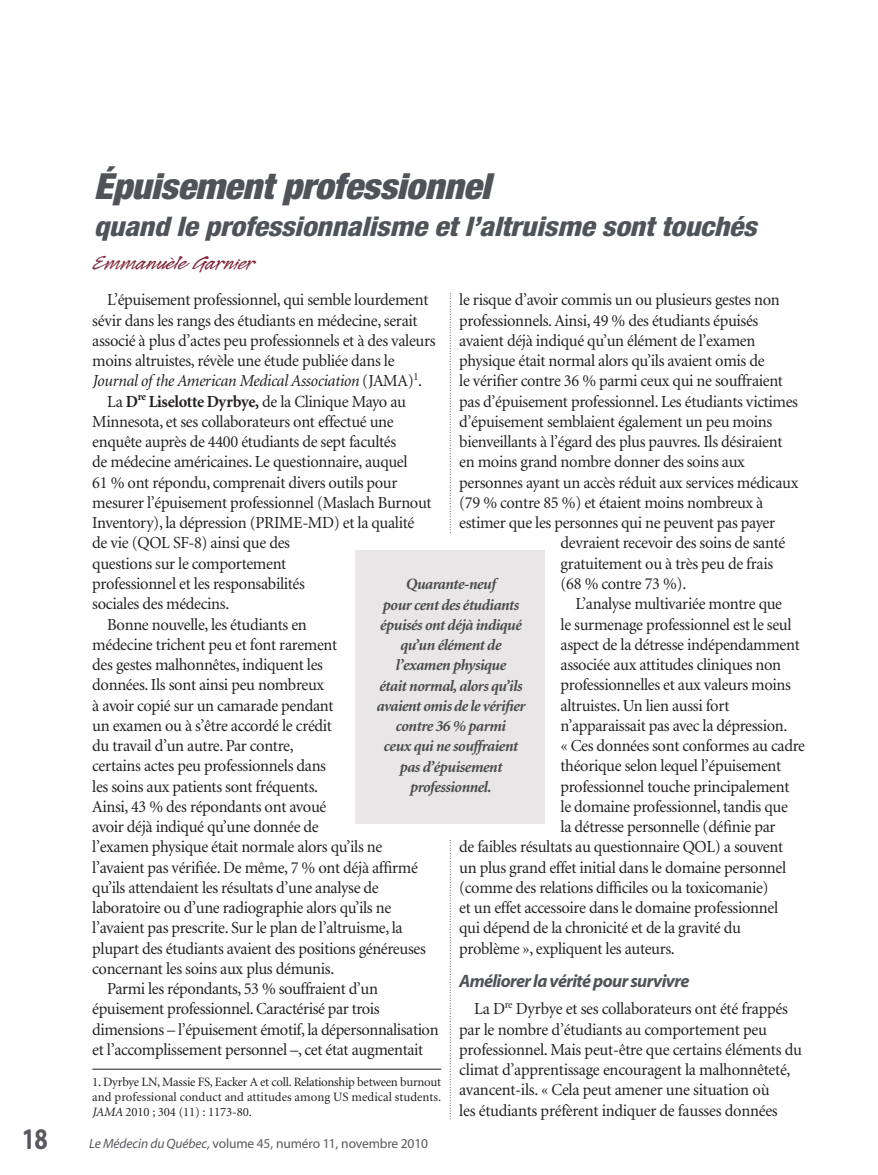
<style>
.page{position:relative;width:878px;height:1175px;background:#fff}
.page>*{position:absolute;margin:0;border:0;box-sizing:border-box;transform-origin:0 0}
.t1{font:italic 900 condensed 36px "Helvetica Neue";color:#505459;scale:1.05 1}
.t2{font:700 30px "Myriad";color:#58595f;scale:.8 1}
.t3{font:italic 800 condensed 27px "Helvetica Neue";color:#505459;scale:1.1 1}
.t4{font:22.5px "Legault Std";letter-spacing:-.01em;color:#82293f;scale:1.2 1}
.t5{font:italic 700 18px "Myriad";letter-spacing:-.035em;color:#505459}
.t6{font:16.8px/20.2px "Minion";letter-spacing:-.02em;color:#231f20}
.t7{font:italic 16.8px "Minion";letter-spacing:-.02em;color:#231f20}
.t8{font:italic 700 15.75px/20.2px "Minion";letter-spacing:-.035em;color:#4b4c4d;text-align:center}
.t9{font:13.5px "Myriad";letter-spacing:-.01em;color:#58595f}
.t10{font:12.75px/15px "Minion";letter-spacing:.005em;color:#231f20;text-align:justify}
.s1{font-style:normal}
.s2{font-weight:700}
.s3{font-style:italic}
</style>
<div class="page">
<svg style="left:450px;top:293px;width:1px;height:240px"></svg>
<svg style="left:450px;top:840px;width:1px;height:280px"></svg>
<div style="left:356px;top:550px;width:188px;height:274px;background:#e9e6e7"></div>
<hr style="left:92px;top:1068px;width:349px;height:1px;background:#231f20">
<h2 class="t2" style="left:22px;top:1127px;width:34px">18</h2>
<h1 class="t1" style="left:94px;top:173px;width:386px">Épuisement professionnel</h1>
<h3 class="t3" style="left:94px;top:216px;width:609px">quand le professionnalisme etl’altruisme sonttouchés</h3>
<h3 class="t4" style="left:94px;top:248px;width:137px">Emmanuèle Garnier</h3>
<p class="t6" style="left:107px;top:291px;width:322px">L’épuisement professionnel, qui semble lourdement</p>
<p class="t6" style="left:92px;top:311px;width:327px">sévir dans les rangs des étudiants en médecine, serait</p>
<p class="t6" style="left:92px;top:332px;width:345px">associé à plus d’actes peu professionnels et à des valeurs</p>
<p class="t6" style="left:92px;top:352px;width:304px">moins altruistes, révèle une étude publiée dans le</p>
<p class="t7" style="left:92px;top:374px;width:331px">Journal of the American Medical Association <span class="s1">(JAMA)</span><sup>1</sup><span class="s1">.</span></p>
<p class="t6" style="left:107px;top:392px;width:300px">La <span class="s2">D</span><sup>re</sup> <span class="s2">Liselotte Dyrbye,</span> de la Clinique Mayo au</p>
<p class="t6" style="left:92px;top:413px;width:303px">Minnesota, et ses collaborateurs ont effectué une</p>
<p class="t6" style="left:92px;top:433px;width:305px">enquête auprès de 4400 étudiants de sept facultés</p>
<p class="t6" style="left:92px;top:453px;width:317px">de médecine américaines. Le questionnaire, auquel</p>
<p class="t6" style="left:92px;top:473px;width:307px">61 % ont répondu, comprenait divers outils pour</p>
<p class="t6" style="left:92px;top:494px;width:341px">mesurer l’épuisement professionnel (Maslach Burnout</p>
<p class="t6" style="left:92px;top:514px;width:323px">Inventory), la dépression (PRIME-MD) et la qualité</p>
<p class="t6" style="left:92px;top:534px;width:199px">de vie (QOL SF-8) ainsi que des</p>
<p class="t6" style="left:92px;top:554px;width:195px">questions sur le comportement</p>
<p class="t6" style="left:92px;top:575px;width:214px">professionnel et les responsabilités</p>
<p class="t6" style="left:92px;top:595px;width:138px">sociales des médecins.</p>
<p class="t6" style="left:107px;top:615px;width:201px">Bonne nouvelle, les étudiants en</p>
<p class="t6" style="left:92px;top:635px;width:246px">médecine trichent peu et font rarement</p>
<p class="t6" style="left:92px;top:656px;width:232px">des gestes malhonnêtes, indiquent les</p>
<p class="t6" style="left:92px;top:676px;width:233px">données. Ils sont ainsi peu nombreux</p>
<p class="t6" style="left:92px;top:696px;width:243px">à avoir copié sur un camarade pendant</p>
<p class="t6" style="left:92px;top:716px;width:241px">un examen ou à s’être accordé le crédit</p>
<p class="t6" style="left:92px;top:737px;width:203px">du travail d’un autre. Par contre,</p>
<p class="t6" style="left:92px;top:757px;width:235px">certains actes peu professionnels dans</p>
<p class="t6" style="left:92px;top:777px;width:227px">les soins aux patients sont fréquents.</p>
<p class="t6" style="left:92px;top:797px;width:235px">Ainsi, 43 % des répondants ont avoué</p>
<p class="t6" style="left:92px;top:818px;width:228px">avoir déjà indiqué qu’une donnée de</p>
<p class="t6" style="left:92px;top:838px;width:291px">l’examen physique était normale alors qu’ils ne</p>
<p class="t6" style="left:92px;top:858px;width:327px">l’avaient pas vérifiée. De même, 7 % ont déjà affirmé</p>
<p class="t6" style="left:92px;top:878px;width:288px">qu’ils attendaient les résultats d’une analyse de</p>
<p class="t6" style="left:92px;top:899px;width:300px">laboratoire ou d’une radiographie alors qu’ils ne</p>
<p class="t6" style="left:92px;top:919px;width:312px">l’avaient pas prescrite. Sur le plan de l’altruisme, la</p>
<p class="t6" style="left:92px;top:939px;width:335px">plupart des étudiants avaient des positions généreuses</p>
<p class="t6" style="left:92px;top:959px;width:243px">concernant les soins aux plus démunis.</p>
<p class="t6" style="left:107px;top:980px;width:272px">Parmi les répondants, 53 % souffraient d’un</p>
<p class="t6" style="left:92px;top:1000px;width:289px">épuisement professionnel. Caractérisé par trois</p>
<p class="t6" style="left:92px;top:1020px;width:348px">dimensions – l’épuisement émotif, la dépersonnalisation</p>
<p class="t6" style="left:92px;top:1040px;width:332px">et l’accomplissement personnel –, cet état augmentait</p>
<p class="t6" style="left:459px;top:291px;width:322px">le risque d’avoir commis un ou plusieurs gestes non</p>
<p class="t6" style="left:459px;top:311px;width:300px">professionnels. Ainsi, 49 % des étudiants épuisés</p>
<p class="t6" style="left:459px;top:332px;width:297px">avaient déjà indiqué qu’un élément de l’examen</p>
<p class="t6" style="left:459px;top:352px;width:307px">physique était normal alors qu’ils avaient omis de</p>
<p class="t6" style="left:459px;top:372px;width:325px">le vérifier contre 36 % parmi ceux qui ne souffraient</p>
<p class="t6" style="left:459px;top:392px;width:340px">pas d’épuisement professionnel. Les étudiants victimes</p>
<p class="t6" style="left:459px;top:413px;width:314px">d’épuisement semblaient également un peu moins</p>
<p class="t6" style="left:459px;top:433px;width:325px">bienveillants à l’égard des plus pauvres. Ils désiraient</p>
<p class="t6" style="left:459px;top:453px;width:287px">en moins grand nombre donner des soins aux</p>
<p class="t6" style="left:459px;top:473px;width:340px">personnes ayant un accès réduit aux services médicaux</p>
<p class="t6" style="left:459px;top:494px;width:306px">(79 % contre 85 %) et étaient moins nombreux à</p>
<p class="t6" style="left:459px;top:514px;width:317px">estimer que les personnes qui ne peuvent pas payer</p>
<p class="t6" style="left:560px;top:534px;width:226px">devraient recevoir des soins de santé</p>
<p class="t6" style="left:560px;top:554px;width:214px">gratuitement ou à très peu de frais</p>
<p class="t6" style="left:560px;top:575px;width:127px">(68 % contre 73 %).</p>
<p class="t6" style="left:575px;top:595px;width:208px">L’analyse multivariée montre que</p>
<p class="t6" style="left:560px;top:615px;width:232px">le surmenage professionnel est le seul</p>
<p class="t6" style="left:560px;top:635px;width:241px">aspect de la détresse indépendamment</p>
<p class="t6" style="left:560px;top:656px;width:222px">associée aux attitudes cliniques non</p>
<p class="t6" style="left:560px;top:676px;width:232px">professionnelles et aux valeurs moins</p>
<p class="t6" style="left:560px;top:696px;width:170px">altruistes. Un lien aussi fort</p>
<p class="t6" style="left:560px;top:716px;width:228px">n’apparaissait pas avec la dépression.</p>
<p class="t6" style="left:560px;top:737px;width:246px">« Ces données sont conformes au cadre</p>
<p class="t6" style="left:560px;top:757px;width:222px">théorique selon lequel l’épuisement</p>
<p class="t6" style="left:560px;top:777px;width:230px">professionnel touche principalement</p>
<p class="t6" style="left:560px;top:797px;width:229px">le domaine professionnel, tandis que</p>
<p class="t6" style="left:560px;top:818px;width:216px">la détresse personnelle (définie par</p>
<p class="t6" style="left:459px;top:838px;width:325px">de faibles résultats au questionnaire QOL) a souvent</p>
<p class="t6" style="left:459px;top:858px;width:328px">un plus grand effet initial dans le domaine personnel</p>
<p class="t6" style="left:459px;top:878px;width:311px">(comme des relations difficiles ou la toxicomanie)</p>
<p class="t6" style="left:459px;top:899px;width:320px">et un effet accessoire dans le domaine professionnel</p>
<p class="t6" style="left:459px;top:919px;width:283px">qui dépend de la chronicité et de la gravité du</p>
<p class="t6" style="left:459px;top:939px;width:217px">problème », expliquent les auteurs.</p>
<p class="t5" style="left:459px;top:974px;width:232px">Améliorer la vérité pour survivre</p>
<p class="t6" style="left:459px;top:1000px;width:344px;text-indent:15px">La D<sup>re</sup> Dyrbye et ses collaborateurs ont été frappés par le nombre d’étudiants au comportement peu professionnel. Mais peut-être que certains éléments du climat d’apprentissage encouragent la malhonnêteté, avancent-ils. « Cela peut amener une situation où<br>les étudiants préfèrent indiquer de fausses données</p>
<p class="t8" style="left:376px;top:575px;width:150px">Quarante-neuf<br>pour cent des étudiants épuisés ont déjà indiqué qu’un élément de l’examen physique<br>était normal, alors qu’ils avaient omis de le vérifier contre 36 % parmi<br>ceux qui ne souffraient pas d’épuisement professionnel.</p>
<p class="t10" style="left:92px;top:1075px;width:350px">1. Dyrbye LN, Massie FS, Eacker A et coll. Relationship between burnout and professional conduct and attitudes among US medical students.<br><span class="s3">JAMA</span> 2010 ; 304 (11) : 1173-80.</p>
<p class="t9" style="left:89px;top:1138px;width:340px"><span class="s3">Le Médecin du Québec,</span> volume 45, numéro 11, novembre 2010</p>
</div>
